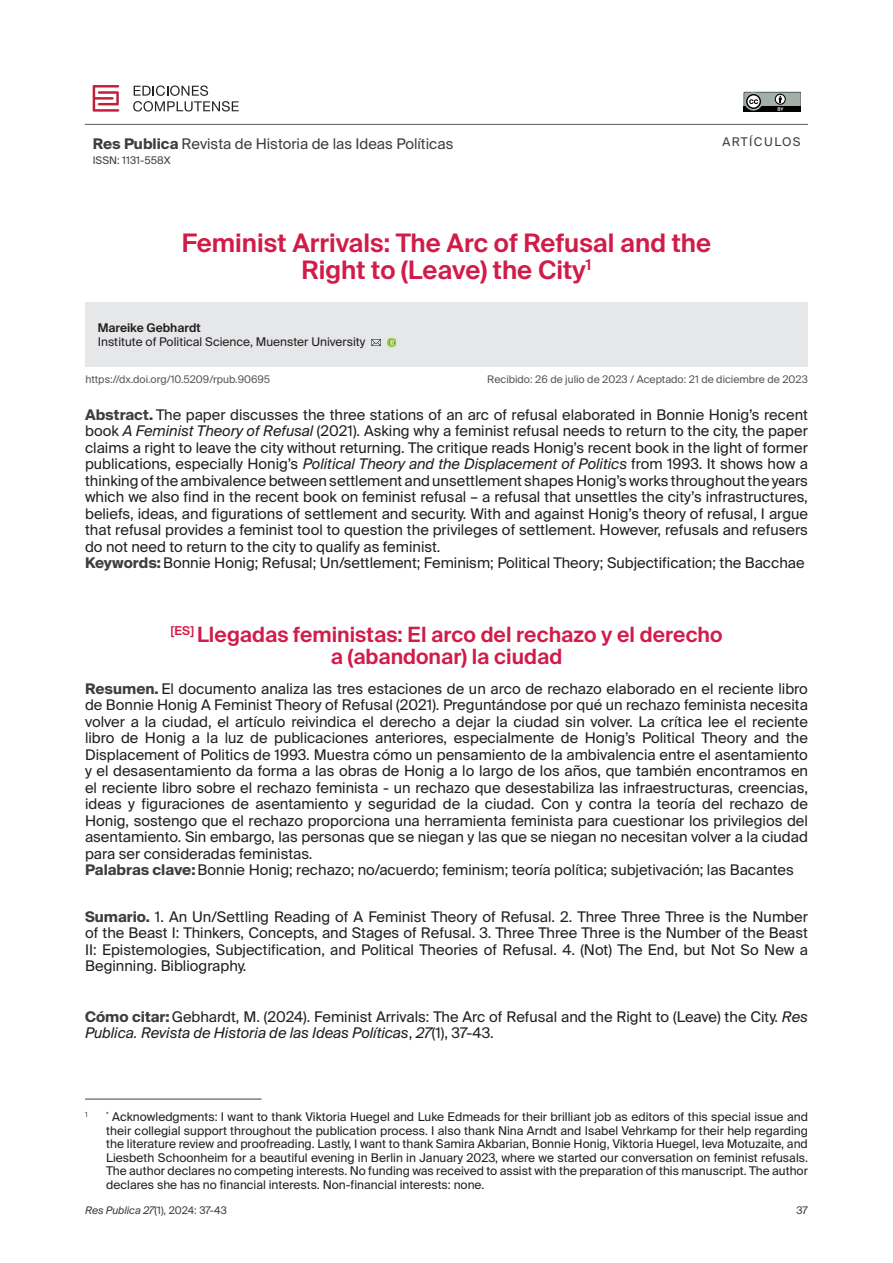
<style>
.page{position:relative;width:893px;height:1263px;background:#fff}
.page>*{position:absolute;margin:0;border:0;box-sizing:border-box;transform-origin:0 0}
._000-Título_original_ES{font:600 25.5px/27px "Suisse Intl";color:#d11c4a;text-align:center}
._000-Título_traducido_EN{font:600 21px/22.5px "Suisse Intl";color:#d11c4a;text-align:center}
._000_Resumen_abstract_ES{font:14.7px/16.5px "Suisse Intl";color:#231f20;text-align:justify}
._000_SUMARIO{font:14.7px/16.5px "Suisse Intl";color:#231f20;text-align:justify}
._000-Palabras_clave_keywords{font:14.7px "Suisse Intl";color:#231f20}
._000_COMO_CITAR{font:14.7px/16.5px "Suisse Intl";color:#231f20}
._00-REVISTA{font:14.7px "Suisse Intl";color:#3e3e3f}
._000-Notas_al_pie{font:12px/13.5px "Suisse Intl";color:#231f20;text-align:justify}
._000-CARGO{font:12px "Suisse Intl";color:#231f20}
._000-Autor{font:600 12px "Suisse Intl";color:#231f20}
.Normal_1er_parr{font:12px "Suisse Intl";letter-spacing:.12em;color:#3e3e3f}
._000-DOI{font:10.5px "Suisse Intl";color:#57585a}
.Normal_1er_parr-2{font:10.5px "Suisse Intl";color:#3e3e3f}
._000-Notas_al_pie-2{font:7.05px "Suisse Intl";color:#3e3e3f}
.s1{font-weight:700}
.s2{font-weight:700;color:#3e3e3f}
.s3{font-style:italic}
</style>
<div class="page">
<hr style="left:85px;top:1099px;width:176px;height:1px;background:#3e3e3f">
<hr style="left:85px;top:124px;width:723px;height:1px;background:#57585a">
<svg style="left:744px;top:92px;width:56px;height:19px"></svg>
<svg style="left:93px;top:85px;width:26px;height:26px"></svg>
<svg style="left:133px;top:85px;width:106px;height:26px"></svg>
<div style="left:85px;top:302px;width:723px;height:65px;background:#e6e7e9"></div>
<svg style="left:371px;top:339px;width:10px;height:7px"></svg>
<svg style="left:387px;top:338px;width:9px;height:9px"></svg>
<p class="_00-REVISTA" style="left:93px;top:135px;width:362px"><span class="s1">Res Publica</span> Revista de Historia de las Ideas Políticas</p>
<p class="Normal_1er_parr-2" style="left:93px;top:154px;width:79px">ISSN: 1131-558X</p>
<p class="Normal_1er_parr" style="left:722px;top:135px;width:80px">ARTÍCULOS</p>
<p class="_000-Título_original_ES" style="left:182px;top:229px;width:531px">Feminist Arrivals: The Arc of Refusal and the<br>Right to (Leave) the City<sup>1</sup></p>
<p class="_000-Autor" style="left:98px;top:321px;width:104px">Mareike Gebhardt</p>
<p class="_000-CARGO" style="left:98px;top:335px;width:269px">Institute of Political Science, Muenster University</p>
<p class="_000-DOI" style="left:85px;top:373px;width:186px">https://dx.doi.org/10.5209/rpub.90695</p>
<p class="_000-DOI" style="left:487px;top:373px;width:322px">Recibido: 26 de julio de 2023 / Aceptado: 21 de diciembre de 2023</p>
<p class="_000_Resumen_abstract_ES" style="left:85px;top:406px;width:724px"><span class="s2">Abstract.</span> The paper discusses the three stations of an arc of refusal elaborated in Bonnie Honig’s recent book <span class="s3">A Feminist Theory of Refusal</span> (2021). Asking why a feminist refusal needs to return to the city, the paper claims a right to leave the city without returning. The critique reads Honig’s recent book in the light of former publications, especially Honig’s <span class="s3">Political Theory and the Displacement of Politics</span> from 1993. It shows how a thinking of the ambivalence between settlement and unsettlement shapes Honig’s works throughout the years which we also find in the recent book on feminist refusal – a refusal that unsettles the city’s infrastructures, beliefs, ideas, and figurations of settlement and security. With and against Honig’s theory of refusal, I argue that refusal provides a feminist tool to question the privileges of settlement. However, refusals and refusers do not need to return to the city to qualify as feminist.</p>
<p class="_000-Palabras_clave_keywords" style="left:85px;top:554px;width:721px"><span class="s2">Keywords:</span>Bonnie Honig; Refusal; Un/settlement; Feminism; Political Theory; Subjectification; the Bacchae</p>
<p class="_000-Título_traducido_EN" style="left:170px;top:623px;width:554px"><sup>[ES]</sup> Llegadas feministas: El arco del rechazo y el derecho a (abandonar) la ciudad</p>
<p class="_000_Resumen_abstract_ES" style="left:85px;top:680px;width:724px"><span class="s2">Resumen.</span> El documento analiza las tres estaciones de un arco de rechazo elaborado en el reciente libro de Bonnie Honig A Feminist Theory of Refusal (2021). Preguntándose por qué un rechazo feminista necesita volver a la ciudad, el artículo reivindica el derecho a dejar la ciudad sin volver. La crítica lee el reciente libro de Honig a la luz de publicaciones anteriores, especialmente de Honig’s Political Theory and the Displacement of Politics de 1993. Muestra cómo un pensamiento de la ambivalencia entre el asentamiento y el desasentamiento da forma a las obras de Honig a lo largo de los años, que también encontramos en el reciente libro sobre el rechazo feminista - un rechazo que desestabiliza las infraestructuras, creencias, ideas y figuraciones de asentamiento y seguridad de la ciudad. Con y contra la teoría del rechazo de Honig, sostengo que el rechazo proporciona una herramienta feminista para cuestionar los privilegios del asentamiento. Sin embargo, las personas que se niegan y las que se niegan no necesitan volver a la ciudad para ser consideradas feministas.</p>
<p class="_000-Palabras_clave_keywords" style="left:85px;top:861px;width:710px"><span class="s2">Palabras clave:</span>Bonnie Honig; rechazo; no/acuerdo; feminism; teoría política; subjetivación; las Bacantes</p>
<p class="_000_SUMARIO" style="left:85px;top:908px;width:724px"><span class="s2">Sumario.</span> 1. An Un/Settling Reading of A Feminist Theory of Refusal. 2. Three Three Three is the Number of the Beast I: Thinkers, Concepts, and Stages of Refusal. 3. Three Three Three is the Number of the Beast II: Epistemologies, Subjectification, and Political Theories of Refusal. 4. (Not) The End, but Not So New a Beginning. Bibliography.</p>
<p class="_000_COMO_CITAR" style="left:85px;top:1008px;width:724px"><span class="s2">Cómo citar:</span>Gebhardt, M. (2024). Feminist Arrivals: The Arc of Refusal and the Right to (Leave) the City. <span class="s3">Res<br>Publica. Revista de Historia de las Ideas Políticas</span>, <span class="s3">27</span>(1), 37-43.</p>
<p class="_000-Notas_al_pie-2" style="left:85px;top:1110px;width:4px">1</p>
<p class="_000-Notas_al_pie" style="left:106px;top:1110px;width:703px"><sup>*</sup> Acknowledgments: I want to thank Viktoria Huegel and Luke Edmeads for their brilliant job as editors of this special issue and their collegial support throughout the publication process. I also thank Nina Arndt and Isabel Vehrkamp for their help regarding the literature review and proofreading. Lastly, I want to thank Samira Akbarian, Bonnie Honig, Viktoria Huegel, Ieva Motuzaite, and Liesbeth Schoonheim for a beautiful evening in Berlin in January 2023, where we started our conversation on feminist refusals.<br>The author declares no competing interests. No funding was received to assist with the preparation of this manuscript. The author declares she has no financial interests. Non-financial interests: none.</p>
<p class="Normal_1er_parr-2" style="left:85px;top:1204px;width:143px"><span class="s3">Res Publica 27</span>(1), 2024: 37-43</p>
<p class="Normal_1er_parr-2" style="left:796px;top:1204px;width:13px">37</p>
</div>
